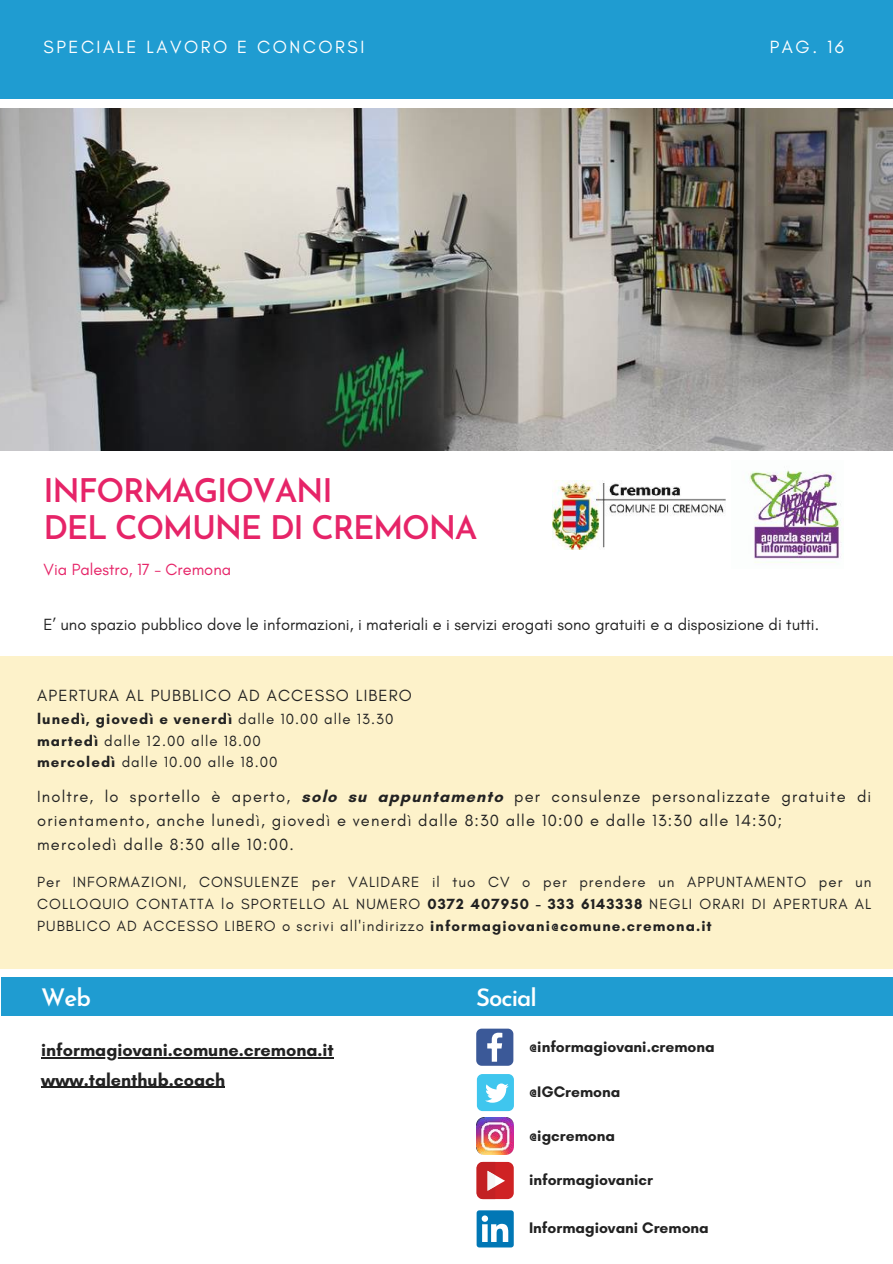
<style>
.page{position:relative;width:893px;height:1264px;background:#fff}
.page>*{position:absolute;margin:0;border:0;box-sizing:border-box;transform-origin:0 0}
.t1{font:600 32.55px/37.2px "Josefin Sans";letter-spacing:-.04em;color:#e62468}
.t2{font:600 24px "Josefin Sans";letter-spacing:-.04em;color:#fff}
.t3{font:700 18px/29.2px "Glacial Indifference";color:#222}
.t4{font:18px "Glacial Indifference";letter-spacing:.14em;color:#fff}
.t5{font:16.5px/24px "Glacial Indifference";letter-spacing:.07em;color:#222}
.t6{font:16.5px "Glacial Indifference";color:#222}
.t7{font:16.5px "Glacial Indifference";color:#e62468}
.t8{font:700 15.6px "Glacial Indifference";color:#222}
.t9{font:15px/21.9px "Glacial Indifference";letter-spacing:.075em;color:#222}
.s1{font-weight:700}
</style>
<div class="page">
<div style="left:0;top:0;width:892px;height:98px;background:#1f9cd1"></div>
<img style="left:0;top:109px;width:892px;height:341px">
<div style="left:0;top:656px;width:892px;height:313px;background:#fdf2ca"></div>
<img style="left:749px;top:470px;width:92px;height:93px">
<img style="left:553px;top:480px;width:172px;height:69px">
<div style="left:1px;top:977px;width:891px;height:38px;background:#1f9cd1"></div>
<div style="left:476px;top:1161px;width:37px;height:37px;background:#cf2224;border-radius:6px"></div>
<svg style="left:476px;top:1161px;width:29px;height:37px"></svg>
<svg style="left:476px;top:1028px;width:37px;height:37px"></svg>
<div style="left:477px;top:1074px;width:37px;height:37px;background:#3fc6ee;border-radius:6px"></div>
<svg style="left:485px;top:1083px;width:23px;height:19px"></svg>
<img style="left:476px;top:1117px;width:37px;height:37px">
<div style="left:476px;top:1210px;width:37px;height:37px;background:#0177b5;border-radius:3px"></div>
<svg style="left:481px;top:1215px;width:27px;height:26px"></svg>
<hr style="left:41px;top:1057px;width:293px;height:1px;background:#222">
<hr style="left:41px;top:1086px;width:184px;height:1px;background:#222">
<p class="t4" style="left:44px;top:36px;width:322px">SPECIALE LAVORO E CONCORSI</p>
<p class="t4" style="left:769px;top:36px;width:76px">PAG. 16</p>
<h1 class="t1" style="left:44px;top:475px;width:435px">INFORMAGIOVANI<br>DEL COMUNE DI CREMONA</h1>
<p class="t7" style="left:44px;top:559px;width:189px">Via Palestro, 17 - Cremona</p>
<p class="t6" style="left:44px;top:614px;width:777px">E’ uno spazio pubblico dove le informazioni, i materiali e i servizi erogati sono gratuiti e a disposizione di tutti.</p>
<p class="t5" style="left:37px;top:683px;width:376px">APERTURA AL PUBBLICO AD ACCESSO LIBERO</p>
<p class="t9" style="left:37px;top:707px;width:358px"><span class="s1">lunedì, giovedì e venerdì</span> dalle 10.00 alle 13.30 <span class="s1">martedì</span> dalle 12.00 alle 18.00<br><span class="s1">mercoledì</span> dalle 10.00 alle 18.00</p>
<p class="t5" style="left:37px;top:784px;width:835px">Inoltre, lo sportello è aperto, <span class="s1">solo su appuntamento</span> per consulenze personalizzate gratuite di orientamento, anche lunedì, giovedì e venerdì dalle 8:30 alle 10:00 e dalle 13:30 alle 14:30;<br>mercoledì dalle 8:30 alle 10:00.</p>
<p class="t9" style="left:37px;top:871px;width:835px;text-align:justify">Per INFORMAZIONI, CONSULENZE per VALIDARE il tuo CV o per prendere un APPUNTAMENTO per un COLLOQUIO CONTATTA lo SPORTELLO AL NUMERO <span class="s1">0372 407950 - 333 6143338</span> NEGLI ORARI DI APERTURA AL PUBBLICO AD ACCESSO LIBERO o scrivi all'indirizzo <span class="s1">informagiovani@comune.cremona.it</span></p>
<h2 class="t2" style="left:41px;top:988px;width:51px">Web</h2>
<h2 class="t2" style="left:476px;top:988px;width:62px">Social</h2>
<p class="t3" style="left:41px;top:1035px;width:294px">informagiovani.comune.cremona.it www.talenthub.coach</p>
<p class="t8" style="left:529px;top:1037px;width:187px">@informagiovani.cremona</p>
<p class="t8" style="left:529px;top:1081px;width:93px">@IGCremona</p>
<p class="t8" style="left:529px;top:1125px;width:87px">@igcremona</p>
<p class="t8" style="left:529px;top:1170px;width:125px">informagiovanicr</p>
<p class="t8" style="left:529px;top:1218px;width:181px">Informagiovani Cremona</p>
</div>
